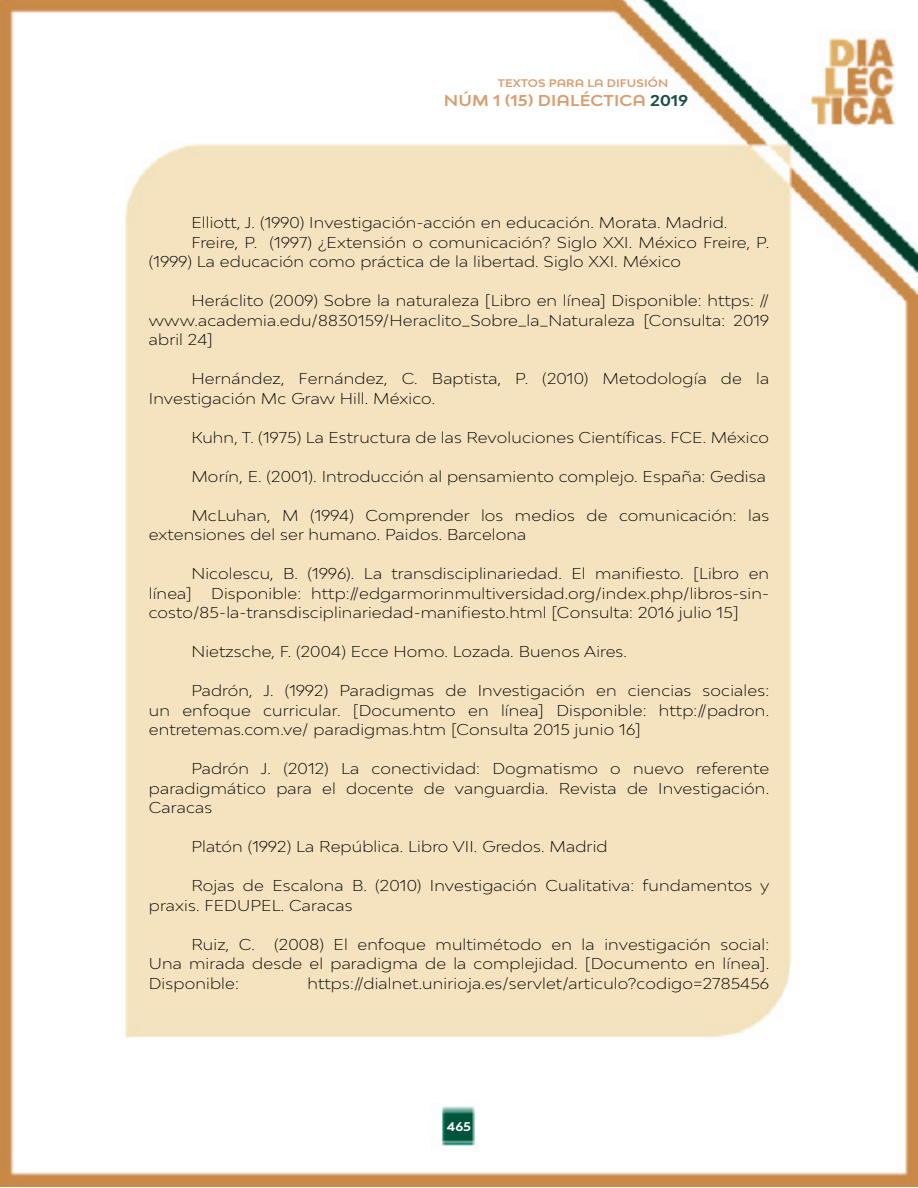
<style>
.page{position:relative;width:918px;height:1188px;background:#fff}
.page>*{position:absolute;margin:0;border:0;box-sizing:border-box;transform-origin:0 0}
.t1{font:300 expanded 15px/19.5px "Bw Modelica";letter-spacing:.01em;color:#000}
.t2{font:700 expanded 15px "Bw Modelica SS01";letter-spacing:.01em;color:#d89e70}
.t3{font:700 expanded 12px "Bw Modelica SS01";color:#fff}
.t4{font:700 expanded 10.5px "Bw Modelica SS01";letter-spacing:.01em;color:#d89e70}
.s1{color:#184f46}
</style>
<div class="page">
<img style="left:0;top:0;width:918px;height:1187px">
<p class="t4" style="left:498px;top:76px;width:172px">TEXTOS PARA LA DIFUSIÓN</p>
<p class="t2" style="left:444px;top:91px;width:246px">NÚM 1 (15) DIALÉCTICA <span class="s1">2019</span></p>
<p class="t1" style="left:191px;top:213px;width:538px">Elliott, J. (1990) Investigación-acción en educación. Morata. Madrid.</p>
<p class="t1" style="left:191px;top:232px;width:579px">Freire, P. (1997) ¿Extensión o comunicación? Siglo XXI. México Freire, P.</p>
<p class="t1" style="left:149px;top:252px;width:534px">(1999) La educación como práctica de la libertad. Siglo XXI. México</p>
<p class="t1" style="left:149px;top:291px;width:622px;text-align:justify;text-indent:43px">Heráclito (2009) Sobre la naturaleza [Libro en línea] Disponible: https: // www.academia.edu/8830159/Heraclito_Sobre_la_Naturaleza [Consulta: 2019 abril 24]</p>
<p class="t1" style="left:149px;top:369px;width:622px;text-indent:43px">Hernández, Fernández, C. Baptista, P. (2010) Metodología de la<br>Investigación Mc Graw Hill. México.</p>
<p class="t1" style="left:191px;top:427px;width:579px">Kuhn, T. (1975) La Estructura de las Revoluciones Científicas. FCE. México</p>
<p class="t1" style="left:191px;top:466px;width:576px">Morín, E. (2001). Introducción al pensamiento complejo. España: Gedisa</p>
<p class="t1" style="left:149px;top:505px;width:622px;text-indent:43px">McLuhan, M (1994) Comprender los medios de comunicación: las extensiones del ser humano. Paidos. Barcelona</p>
<p class="t1" style="left:149px;top:564px;width:622px;text-indent:43px">Nicolescu, B. (1996). La transdisciplinariedad. El manifiesto. [Libro en línea]</p>
<p class="t1" style="left:149px;top:583px;width:622px;text-indent:62px">Disponible: http://edgarmorinmultiversidad.org/index.php/libros-sin&shy;costo/85-la-transdisciplinariedad-manifiesto.html [Consulta: 2016 julio 15]</p>
<p class="t1" style="left:191px;top:642px;width:437px">Nietzsche, F. (2004) Ecce Homo. Lozada. Buenos Aires.</p>
<p class="t1" style="left:149px;top:681px;width:622px;text-align:justify;text-indent:43px">Padrón, J. (1992) Paradigmas de Investigación en ciencias sociales: un enfoque curricular. [Documento en línea] Disponible: http://padron. entretemas.com.ve/ paradigmas.htm [Consulta 2015 junio 16]</p>
<p class="t1" style="left:149px;top:759px;width:622px;text-align:justify;text-indent:43px">Padrón J. (2012) La conectividad: Dogmatismo o nuevo referente paradigmático para el docente de vanguardia. Revista de Investigación.<br>Caracas</p>
<p class="t1" style="left:191px;top:837px;width:418px">Platón (1992) La República. Libro VII. Gredos. Madrid</p>
<p class="t1" style="left:149px;top:876px;width:622px;text-indent:43px">Rojas de Escalona B. (2010) Investigación Cualitativa: fundamentos y praxis. FEDUPEL. Caracas</p>
<p class="t1" style="left:191px;top:934px;width:65px">Ruiz, C.</p>
<p class="t1" style="left:149px;top:934px;width:622px;text-align:justify;text-indent:125px">(2008) El enfoque multimétodo en la investigación social:<br>Una mirada desde el paradigma de la complejidad. [Documento en línea].<br>Disponible:</p>
<p class="t1" style="left:307px;top:973px;width:463px">https://dialnet.unirioja.es/servlet/articulo?codigo=2785456</p>
<p class="t3" style="left:447px;top:1119px;width:26px">465</p>
</div>
